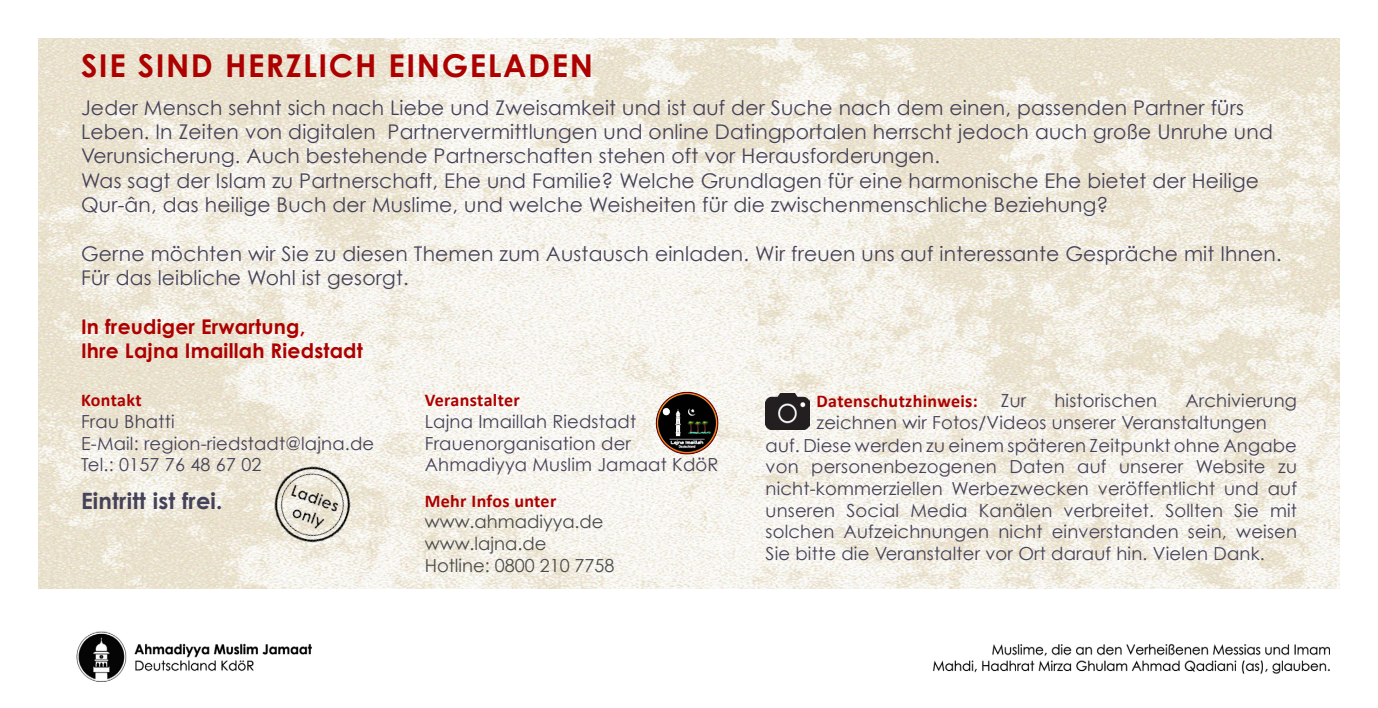
<style>
.page{position:relative;width:1378px;height:708px;background:#fff}
.page>*{position:absolute;margin:0;border:0;box-sizing:border-box;transform-origin:0 0}
.t1{font:700 31.5px "Century Gothic";letter-spacing:.05em;color:#ad0000}
.t2{font:700 22.5px "Century Gothic";letter-spacing:.01em;color:#454158}
.t3{font:20.25px/24.3px "Century Gothic";letter-spacing:.01em;color:#454158}
.t4{font:700 20.25px "Century Gothic";letter-spacing:.01em;color:#ad0000}
.t5{font:18px/21.6px "Century Gothic";letter-spacing:.01em;color:#454158}
.t6{font:700 18px "Calibri";letter-spacing:.02em;color:#ad0000}
.t7{font:18px "Century Gothic";color:#4a4a4a}
</style>
<div class="page">
<img style="left:38px;top:38px;width:1301px;height:550px">
<img style="left:76px;top:631px;width:236px;height:51px">
<img style="left:932px;top:644px;width:398px;height:30px">
<img style="left:261px;top:455px;width:103px;height:103px">
<img style="left:651px;top:387px;width:71px;height:71px">
<img style="left:766px;top:394px;width:44px;height:35px">
<p class="t1" style="left:81px;top:46px;width:513px">SIE SIND HERZLICH EINGELADEN</p>
<p class="t3" style="left:81px;top:95px;width:1193px">Jeder Mensch sehnt sich nach Liebe und Zweisamkeit und ist auf der Suche nach dem einen, passenden Partner fürs<br>Leben. In Zeiten von digitalen Partnervermittlungen und online Datingportalen herrscht jedoch auch große Unruhe und<br>Verunsicherung. Auch bestehende Partnerschaften stehen oft vor Herausforderungen.</p>
<p class="t3" style="left:81px;top:168px;width:1179px">Was sagt der Islam zu Partnerschaft, Ehe und Familie? Welche Grundlagen für eine harmonische Ehe bietet der Heilige<br>Qur-ân, das heilige Buch der Muslime, und welche Weisheiten für die zwischenmenschliche Beziehung?</p>
<p class="t3" style="left:81px;top:241px;width:1202px">Gerne möchten wir Sie zu diesen Themen zum Austausch einladen. Wir freuen uns auf interessante Gespräche mit Ihnen.</p>
<p class="t3" style="left:81px;top:265px;width:329px">Für das leibliche Wohl ist gesorgt.</p>
<p class="t4" style="left:81px;top:313px;width:226px">In freudiger Erwartung,</p>
<p class="t4" style="left:81px;top:338px;width:283px">Ihre Lajna Imaillah Riedstadt</p>
<p class="t6" style="left:816px;top:390px;width:163px">Datenschutzhinweis:</p>
<p class="t5" style="left:1001px;top:390px;width:27px">Zur</p>
<p class="t5" style="left:1054px;top:390px;width:104px">historischen</p>
<p class="t5" style="left:816px;top:390px;width:482px;text-indent:369px">Archivierung zeichnen wir Fotos/Videos unserer Veranstaltungen</p>
<p class="t5" style="left:765px;top:434px;width:533px;text-align:justify">auf. Diese werden zu einem späteren Zeitpunkt ohne Angabe von personenbezogenen Daten auf unserer Website zu nicht-kommerziellen Werbezwecken veröffentlicht und auf unseren Social Media Kanälen verbreitet. Sollten Sie mit solchen Aufzeichnungen nicht einverstanden sein, weisen Sie bitte die Veranstalter vor Ort darauf hin. Vielen Dank.</p>
<p class="t6" style="left:81px;top:389px;width:62px">Kontakt</p>
<p class="t5" style="left:81px;top:410px;width:95px">Frau Bhatti</p>
<p class="t5" style="left:81px;top:432px;width:295px">E-Mail: region-riedstadt@lajna.de</p>
<p class="t5" style="left:81px;top:454px;width:182px">Tel.: 0157 76 48 67 02</p>
<p class="t2" style="left:81px;top:487px;width:143px">Eintritt ist frei.</p>
<p class="t6" style="left:425px;top:389px;width:97px">Veranstalter</p>
<p class="t5" style="left:425px;top:410px;width:213px">Lajna Imaillah Riedstadt</p>
<p class="t5" style="left:425px;top:432px;width:208px">Frauenorganisation der</p>
<p class="t5" style="left:425px;top:454px;width:295px">Ahmadiyya Muslim Jamaat KdöR</p>
<p class="t6" style="left:425px;top:489px;width:133px">Mehr Infos unter</p>
<p class="t7" style="left:425px;top:511px;width:180px">www.ahmadiyya.de</p>
<p class="t7" style="left:425px;top:532px;width:123px">www.lajna.de</p>
<p class="t7" style="left:425px;top:554px;width:191px">Hotline: 0800 210 7758</p>
</div>
